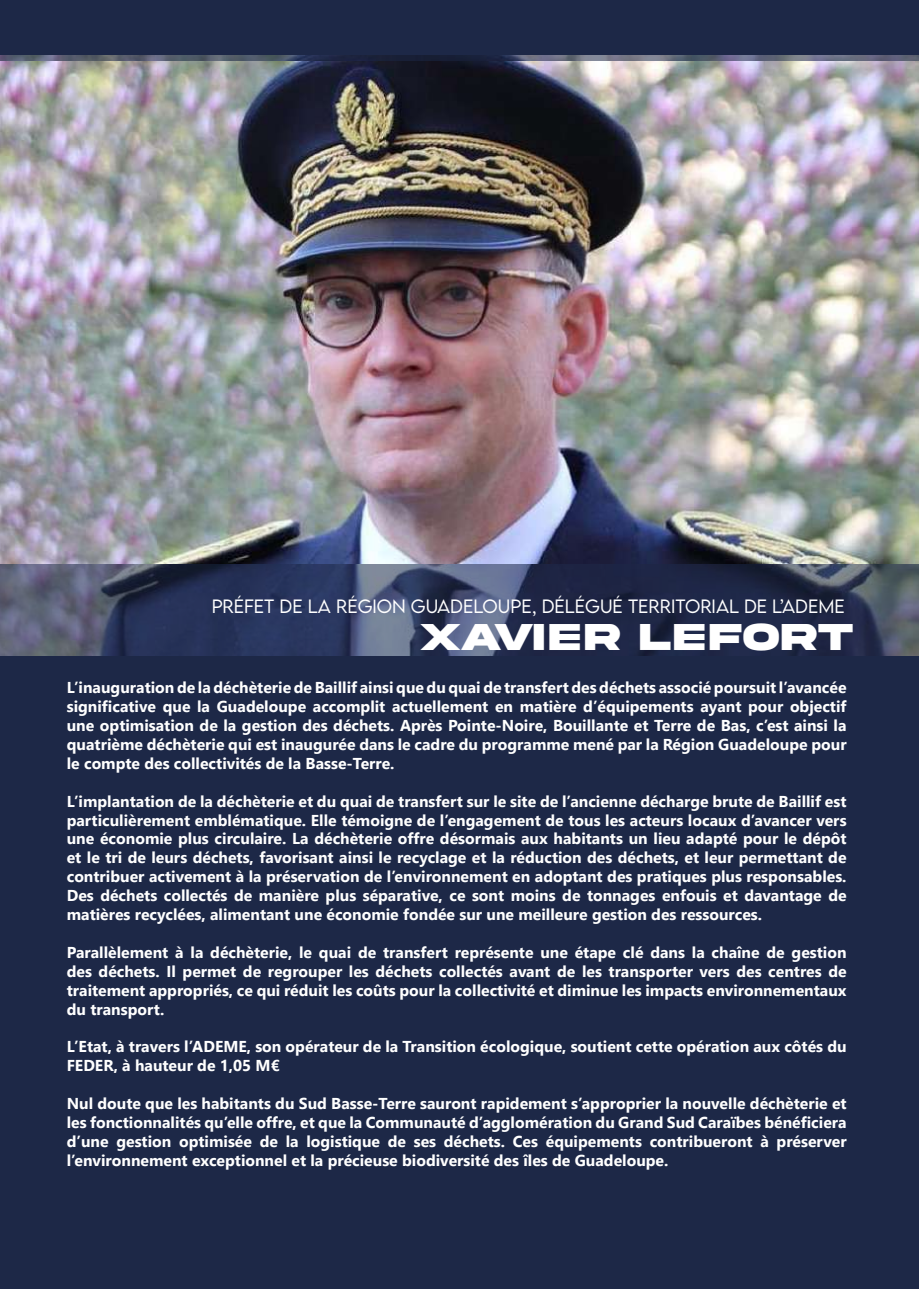
<style>
.page{position:relative;width:919px;height:1289px;background:#fff}
.page>*{position:absolute;margin:0;border:0;box-sizing:border-box;transform-origin:0 0}
.t1{font:700 39.6px "Akira Expanded Super";letter-spacing:.04em;color:#fff}
.t2{font:300 17.1px "LEMONMILK";color:#fff}
.t3{font:700 15.75px/18.9px "Leelawadee UI";color:#fff;text-align:justify}
</style>
<div class="page">
<div style="left:0;top:0;width:918px;height:1288px;background:#1d2847"></div>
<img style="left:0;top:56px;width:918px;height:599px">
<img style="left:0;top:62px;width:918px;height:501px">
<p class="t2" style="left:212px;top:595px;width:584px">PRÉFET DE LA RÉGION GUADELOUPE, DÉLÉGUÉ TERRITORIAL DE L’ADEME</p>
<h1 class="t1" style="left:420px;top:618px;width:434px">XAVIER LEFORT</h1>
<p class="t3" style="left:67px;top:677px;width:781px">L’inauguration de la déchèterie de Baillif ainsi que du quai de transfert des déchets associé poursuit l’avancée significative que la Guadeloupe accomplit actuellement en matière d’équipements ayant pour objectif une optimisation de la gestion des déchets. Après Pointe-Noire, Bouillante et Terre de Bas, c’est ainsi la quatrième déchèterie qui est inaugurée dans le cadre du programme mené par la Région Guadeloupe pour le compte des collectivités de la Basse-Terre.</p>
<p class="t3" style="left:67px;top:790px;width:781px">L’implantation de la déchèterie et du quai de transfert sur le site de l’ancienne décharge brute de Baillif est particulièrement emblématique. Elle témoigne de l’engagement de tous les acteurs locaux d’avancer vers une économie plus circulaire. La déchèterie offre désormais aux habitants un lieu adapté pour le dépôt et le tri de leurs déchets, favorisant ainsi le recyclage et la réduction des déchets, et leur permettant de contribuer activement à la préservation de l’environnement en adoptant des pratiques plus responsables.<br>Des déchets collectés de manière plus séparative, ce sont moins de tonnages enfouis et davantage de matières recyclées, alimentant une économie fondée sur une meilleure gestion des ressources.</p>
<p class="t3" style="left:67px;top:941px;width:781px">Parallèlement à la déchèterie, le quai de transfert représente une étape clé dans la chaîne de gestion des déchets. Il permet de regrouper les déchets collectés avant de les transporter vers des centres de traitement appropriés, ce qui réduit les coûts pour la collectivité et diminue les impacts environnementaux du transport.</p>
<p class="t3" style="left:67px;top:1036px;width:781px">L’Etat, à travers l’ADEME, son opérateur de la Transition écologique, soutient cette opération aux côtés du<br>FEDER, à hauteur de 1,05 M€</p>
<p class="t3" style="left:67px;top:1093px;width:781px">Nul doute que les habitants du Sud Basse-Terre sauront rapidement s’approprier la nouvelle déchèterie et les fonctionnalités qu’elle offre, et que la Communauté d’agglomération du Grand Sud Caraïbes bénéficiera d’une gestion optimisée de la logistique de ses déchets. Ces équipements contribueront à préserver l’environnement exceptionnel et la précieuse biodiversité des îles de Guadeloupe.</p>
</div>
